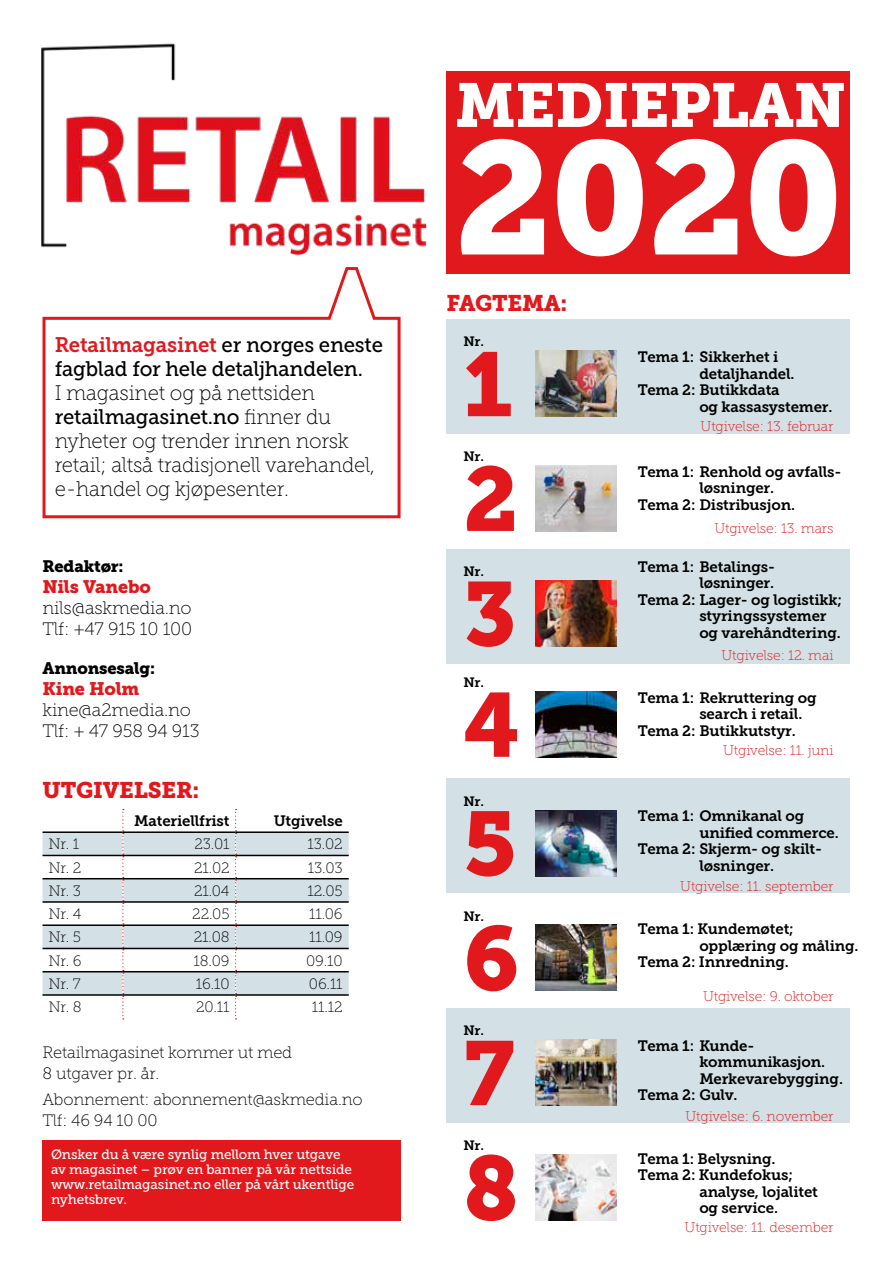
<style>
.page{position:relative;width:893px;height:1263px;background:#fff}
.page>*{position:absolute;margin:0;border:0;box-sizing:border-box;transform-origin:0 0}
.t1{font:159px "Museo Slab 900";color:#fff}
.t2{font:90px "Museo Slab 900";color:#e1191d}
.t3{font:61.5px "Museo Slab 900";letter-spacing:-.01em;color:#fff}
.t4{font:22.5px "Museo Slab 900";letter-spacing:-.01em;color:#e1191d}
.t5{font:21px/24px "Museo Slab 100";letter-spacing:-.01em;color:#000}
.t6{font:21px "Museo Slab 500";letter-spacing:-.01em;color:#000}
.t7{font:21px "Museo Slab 700";letter-spacing:-.01em;color:#e1191d}
.t8{font:18px/21px "Museo Slab 100";letter-spacing:-.01em;color:#000}
.t9{font:18px "Museo Slab 900";letter-spacing:-.01em;color:#e1191d}
.t10{font:16.5px/21px "Museo Slab 100";letter-spacing:-.01em;color:#000}
.t11{font:16.5px "Museo Slab 900";letter-spacing:-.01em;color:#000}
.t12{font:15px "Museo Slab 700";letter-spacing:-.01em;color:#000}
.t13{font:15px "Museo Slab 100";letter-spacing:-.01em;color:#000}
.t14{font:13.95px "Museo Slab 100";letter-spacing:-.01em;color:#e1191d}
.t15{font:13.5px/15px "Museo Slab 500";letter-spacing:-.01em;color:#fff}
.t16{font:13.5px "Museo Slab 700";letter-spacing:-.035em;color:#000}
.s1{font-family:"Museo Slab 500";color:#000}
.s2{font-family:"Museo Slab 100"}
</style>
<div class="page">
<img style="left:41px;top:43px;width:386px;height:213px">
<div style="left:446px;top:71px;width:404px;height:203px;background:#e1191d"></div>
<svg style="left:42px;top:267px;width:359px;height:252px"></svg>
<div style="left:446px;top:319px;width:404px;height:115px;background:#d3e0e5"></div>
<div style="left:446px;top:549px;width:404px;height:115px;background:#d3e0e5"></div>
<div style="left:446px;top:778px;width:404px;height:115px;background:#d3e0e5"></div>
<div style="left:446px;top:1008px;width:404px;height:115px;background:#d3e0e5"></div>
<img style="left:536px;top:351px;width:81px;height:66px">
<img style="left:536px;top:691px;width:81px;height:66px">
<img style="left:536px;top:580px;width:81px;height:66px">
<img style="left:536px;top:1039px;width:81px;height:66px">
<img style="left:536px;top:810px;width:81px;height:66px">
<img style="left:536px;top:925px;width:81px;height:66px">
<img style="left:536px;top:465px;width:81px;height:66px">
<img style="left:536px;top:1154px;width:81px;height:66px">
<svg style="left:43px;top:833px;width:306px;height:161px;fill:#d3e0e5"></svg>
<svg style="left:122px;top:809px;width:2px;height:210px"></svg>
<svg style="left:235px;top:809px;width:2px;height:210px"></svg>
<hr style="left:43px;top:831px;width:80px;height:2px;background:#000">
<hr style="left:123px;top:831px;width:113px;height:2px;background:#000">
<hr style="left:236px;top:831px;width:113px;height:2px;background:#000">
<hr style="left:43px;top:855px;width:80px;height:1px;background:#000">
<hr style="left:123px;top:855px;width:113px;height:1px;background:#000">
<hr style="left:236px;top:855px;width:113px;height:1px;background:#000">
<hr style="left:43px;top:878px;width:80px;height:1px;background:#000">
<hr style="left:123px;top:878px;width:113px;height:1px;background:#000">
<hr style="left:236px;top:878px;width:113px;height:1px;background:#000">
<hr style="left:43px;top:901px;width:80px;height:2px;background:#000">
<hr style="left:123px;top:901px;width:113px;height:2px;background:#000">
<hr style="left:236px;top:901px;width:113px;height:2px;background:#000">
<hr style="left:43px;top:924px;width:80px;height:2px;background:#000">
<hr style="left:123px;top:924px;width:113px;height:2px;background:#000">
<hr style="left:236px;top:924px;width:113px;height:2px;background:#000">
<hr style="left:43px;top:948px;width:80px;height:1px;background:#000">
<hr style="left:123px;top:948px;width:113px;height:1px;background:#000">
<hr style="left:236px;top:948px;width:113px;height:1px;background:#000">
<hr style="left:43px;top:971px;width:80px;height:1px;background:#000">
<hr style="left:123px;top:971px;width:113px;height:1px;background:#000">
<hr style="left:236px;top:971px;width:113px;height:1px;background:#000">
<hr style="left:43px;top:994px;width:80px;height:2px;background:#000">
<hr style="left:123px;top:994px;width:113px;height:2px;background:#000">
<hr style="left:236px;top:994px;width:113px;height:2px;background:#000">
<div style="left:43px;top:1140px;width:358px;height:80px;background:#e1191d"></div>
<h3 class="t7" style="left:55px;top:332px;width:330px">Retailmagasinet <span class="s1">er norges eneste</span></h3>
<h3 class="t6" style="left:55px;top:357px;width:310px">fagblad for hele detaljhandelen.</h3>
<h3 class="t5" style="left:55px;top:381px;width:262px">I magasinet og på nettsiden</h3>
<h3 class="t6" style="left:55px;top:405px;width:278px">retailmagasinet.no <span class="s2">finner du</span></h3>
<h3 class="t5" style="left:55px;top:429px;width:322px">nyheter og trender innen norsk retail; altså tradisjonell varehandel, e-handel og kjøpesenter.</h3>
<p class="t11" style="left:43px;top:557px;width:83px">Redaktør:</p>
<p class="t9" style="left:43px;top:576px;width:110px">Nils Vanebo</p>
<p class="t8" style="left:43px;top:598px;width:151px">nils@askmedia.no<br>Tlf: +47 915 10 100</p>
<p class="t11" style="left:43px;top:658px;width:114px">Annonsesalg:</p>
<p class="t9" style="left:43px;top:678px;width:98px">Kine Holm</p>
<p class="t8" style="left:43px;top:699px;width:159px">kine@a2media.no<br>Tlf: + 47 958 94 913</p>
<h3 class="t4" style="left:43px;top:777px;width:158px">UTGIVELSER:</h3>
<p class="t12" style="left:134px;top:812px;width:97px">Materiellfrist</p>
<p class="t12" style="left:274px;top:812px;width:70px">Utgivelse</p>
<p class="t13" style="left:49px;top:836px;width:32px">Nr. 1</p>
<p class="t13" style="left:194px;top:836px;width:37px">23.01</p>
<p class="t13" style="left:307px;top:836px;width:37px">13.02</p>
<p class="t13" style="left:49px;top:859px;width:34px">Nr. 2</p>
<p class="t13" style="left:194px;top:859px;width:37px">21.02</p>
<p class="t13" style="left:308px;top:859px;width:36px">13.03</p>
<p class="t13" style="left:49px;top:883px;width:34px">Nr. 3</p>
<p class="t13" style="left:194px;top:883px;width:37px">21.04</p>
<p class="t13" style="left:307px;top:883px;width:37px">12.05</p>
<p class="t13" style="left:49px;top:906px;width:34px">Nr. 4</p>
<p class="t13" style="left:192px;top:906px;width:39px">22.05</p>
<p class="t13" style="left:309px;top:906px;width:35px">11.06</p>
<p class="t13" style="left:49px;top:929px;width:34px">Nr. 5</p>
<p class="t13" style="left:194px;top:929px;width:37px">21.08</p>
<p class="t13" style="left:309px;top:929px;width:35px">11.09</p>
<p class="t13" style="left:49px;top:952px;width:35px">Nr. 6</p>
<p class="t13" style="left:194px;top:952px;width:38px">18.09</p>
<p class="t13" style="left:306px;top:952px;width:38px">09.10</p>
<p class="t13" style="left:49px;top:976px;width:34px">Nr. 7</p>
<p class="t13" style="left:196px;top:976px;width:35px">16.10</p>
<p class="t13" style="left:309px;top:976px;width:35px">06.11</p>
<p class="t13" style="left:49px;top:999px;width:35px">Nr. 8</p>
<p class="t13" style="left:196px;top:999px;width:35px">20.11</p>
<p class="t13" style="left:312px;top:999px;width:32px">11.12</p>
<p class="t10" style="left:43px;top:1042px;width:251px">Retailmagasinet kommer ut med<br>8 utgaver pr. år.</p>
<p class="t10" style="left:43px;top:1088px;width:322px">Abonnement: abonnement@askmedia.no<br>Tlf: 46 94 10 00</p>
<p class="t15" style="left:51px;top:1147px;width:305px">Ønsker du å være synlig mellom hver utgave av magasinet – prøv en banner på vår nettside www.retailmagasinet.no eller på vårt ukentlige nyhetsbrev.</p>
<h3 class="t3" style="left:455px;top:70px;width:393px">MEDIEPLAN</h3>
<h1 class="t1" style="left:455px;top:106px;width:390px">2020</h1>
<h3 class="t4" style="left:446px;top:290px;width:122px">FAGTEMA:</h3>
<p class="t16" style="left:463px;top:334px;width:22px">Nr.</p>
<h2 class="t2" style="left:463px;top:332px;width:50px">1</h2>
<p class="t16" style="left:463px;top:449px;width:22px">Nr.</p>
<h2 class="t2" style="left:463px;top:447px;width:56px">2</h2>
<p class="t16" style="left:463px;top:564px;width:22px">Nr.</p>
<h2 class="t2" style="left:463px;top:562px;width:55px">3</h2>
<p class="t16" style="left:463px;top:675px;width:22px">Nr.</p>
<h2 class="t2" style="left:463px;top:673px;width:58px">4</h2>
<p class="t16" style="left:463px;top:793px;width:22px">Nr.</p>
<h2 class="t2" style="left:463px;top:792px;width:55px">5</h2>
<p class="t16" style="left:463px;top:908px;width:22px">Nr.</p>
<h2 class="t2" style="left:463px;top:906px;width:57px">6</h2>
<p class="t16" style="left:463px;top:1023px;width:22px">Nr.</p>
<h2 class="t2" style="left:463px;top:1021px;width:53px">7</h2>
<p class="t16" style="left:463px;top:1138px;width:22px">Nr.</p>
<h2 class="t2" style="left:463px;top:1136px;width:57px">8</h2>
<p class="t12" style="left:638px;top:348px;width:142px">Tema 1: Sikkerhet i</p>
<p class="t12" style="left:699px;top:365px;width:97px">detaljhandel.</p>
<p class="t12" style="left:638px;top:381px;width:143px">Tema 2: Butikkdata</p>
<p class="t12" style="left:699px;top:398px;width:135px">og kassasystemer.</p>
<p class="t14" style="left:701px;top:419px;width:134px">Utgivelse: 13. februar</p>
<p class="t12" style="left:638px;top:463px;width:205px">Tema 1: Renhold og avfalls-</p>
<p class="t12" style="left:699px;top:480px;width:76px">løsninger.</p>
<p class="t12" style="left:638px;top:496px;width:159px">Tema 2: Distribusjon.</p>
<p class="t14" style="left:714px;top:521px;width:120px">Utgivelse: 13. mars</p>
<p class="t12" style="left:638px;top:558px;width:139px">Tema 1: Betalings-</p>
<p class="t12" style="left:699px;top:574px;width:76px">løsninger.</p>
<p class="t12" style="left:638px;top:591px;width:206px">Tema 2: Lager- og logistikk;</p>
<p class="t12" style="left:699px;top:607px;width:129px">styringssystemer</p>
<p class="t12" style="left:699px;top:624px;width:143px">og varehåndtering.</p>
<p class="t14" style="left:722px;top:648px;width:113px">Utgivelse: 12. mai</p>
<p class="t12" style="left:638px;top:689px;width:180px">Tema 1: Rekruttering og</p>
<p class="t12" style="left:699px;top:705px;width:104px">search i retail.</p>
<p class="t12" style="left:638px;top:722px;width:159px">Tema 2: Butikkutstyr.</p>
<p class="t14" style="left:723px;top:742px;width:112px">Utgivelse: 11. juni</p>
<p class="t12" style="left:638px;top:808px;width:168px">Tema 1: Omnikanal og</p>
<p class="t12" style="left:699px;top:824px;width:141px">unified commerce.</p>
<p class="t12" style="left:638px;top:841px;width:186px">Tema 2: Skjerm- og skilt-</p>
<p class="t12" style="left:699px;top:857px;width:76px">løsninger.</p>
<p class="t14" style="left:680px;top:878px;width:155px">Utgivelse: 11. september</p>
<p class="t12" style="left:638px;top:920px;width:157px">Tema 1: Kundemøtet;</p>
<p class="t12" style="left:699px;top:937px;width:161px">opplæring og måling.</p>
<p class="t12" style="left:638px;top:953px;width:152px">Tema 2: Innredning.</p>
<p class="t14" style="left:703px;top:989px;width:132px">Utgivelse: 9. oktober</p>
<p class="t12" style="left:638px;top:1037px;width:118px">Tema 1: Kunde-</p>
<p class="t12" style="left:699px;top:1054px;width:127px">kommunikasjon.</p>
<p class="t12" style="left:699px;top:1070px;width:145px">Merkevarebygging.</p>
<p class="t12" style="left:638px;top:1087px;width:101px">Tema 2: Gulv.</p>
<p class="t14" style="left:685px;top:1108px;width:149px">Utgivelse: 6. november</p>
<p class="t12" style="left:638px;top:1150px;width:139px">Tema 1: Belysning.</p>
<p class="t12" style="left:638px;top:1166px;width:157px">Tema 2: Kundefokus;</p>
<p class="t12" style="left:699px;top:1183px;width:120px">analyse, lojalitet</p>
<p class="t12" style="left:699px;top:1199px;width:80px">og service.</p>
<p class="t14" style="left:685px;top:1219px;width:150px">Utgivelse: 11. desember</p>
</div>
